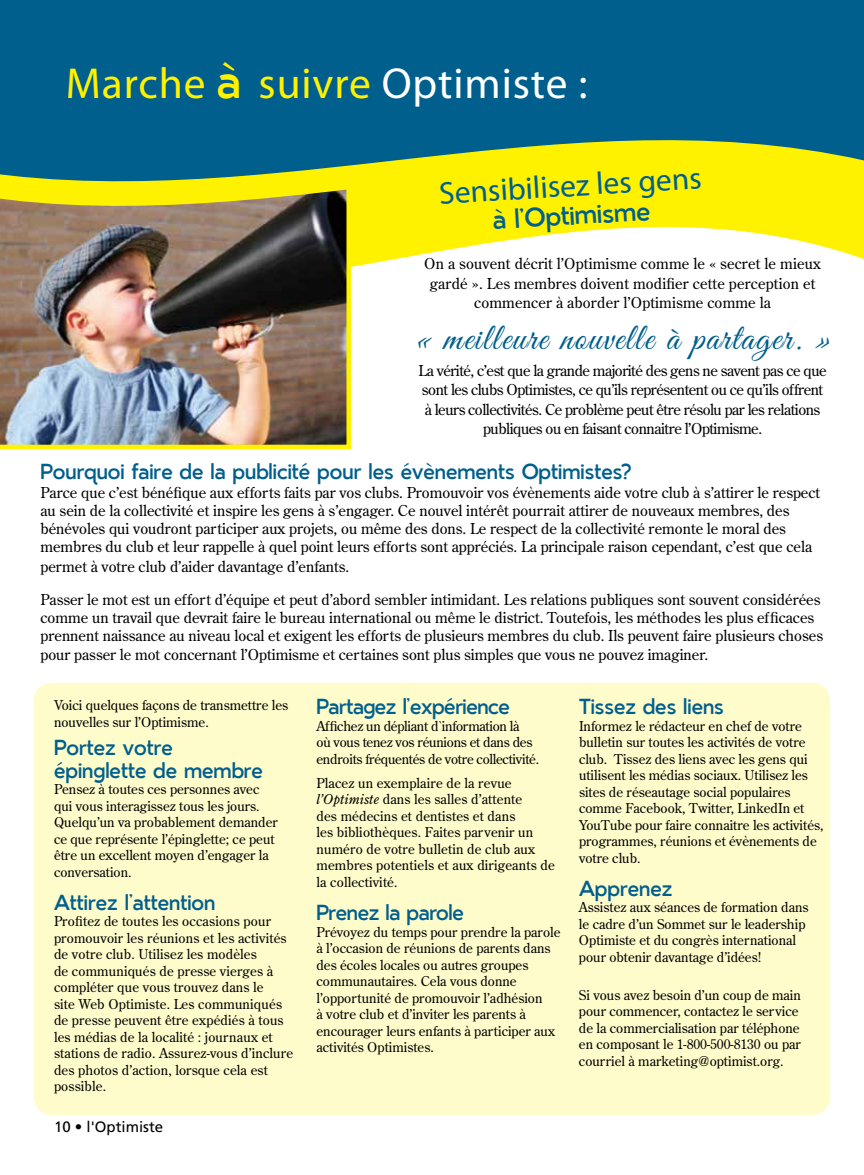
<style>
.page{position:relative;width:864px;height:1175px;background:#fff}
.page>*{position:absolute;margin:0;border:0;box-sizing:border-box;transform-origin:0 0}
.t1{font:43.5px "Myriad Pro";letter-spacing:.02em;color:#fff200}
.t2{font:37.5px "Great Vibes";letter-spacing:.04em;color:#005f8d}
.t3{font:31.5px "Myriad Pro";color:#005f8d}
.t4{font:24px "Monteforte";color:#005f8d}
.t5{font:19.5px/22.5px "Monteforte";color:#005f8d}
.t6{font:19.5px "Monteforte";letter-spacing:-.02em;color:#005f8d}
.t7{font:15px/18px "Century Old Style Std";color:#000}
.t8{font:15px/19.5px "Century Old Style Std";letter-spacing:-.03em;color:#000;text-align:center}
.t9{font:15px "Frutiger";color:#000}
.t10{font:13.5px/16.5px "Century Old Style Std";color:#000}
.t11{font:13.5px/16.5px "Century Old Style Std";letter-spacing:-.02em;color:#000}
.s1{font-family:"Monteforte"}
.s2{color:#fff}
.s3{font-style:italic}
</style>
<div class="page">
<div style="left:34px;top:682px;width:796px;height:432px;background:#fffccc;border-radius:18px"></div>
<img style="left:0;top:259px;width:351px;height:190px">
<svg style="left:0;top:232px;width:864px;height:27px"></svg>
<svg style="left:0;top:0;width:864px;height:232px;background:#488567"></svg>
<h1 class="t1" style="left:66px;top:57px;width:523px">Marche <span class="s1">à</span> suivre <span class="s2">Optimiste :</span></h1>
<h3 class="t3" style="left:438px;top:173px;width:265px;rotate:-3deg">Sensibilisez les gens</h3>
<h3 class="t4" style="left:491px;top:205px;width:159px;rotate:-4deg">à l’Optimisme</h3>
<p class="t7" style="left:424px;top:254px;width:398px;line-height:19.5px;text-align:center">On a souvent décrit l’Optimisme comme le « secret le mieux gardé ». Les membres doivent modifier cette perception et commencer à aborder l’Optimisme comme la</p>
<h2 class="t2" style="left:414px;top:317px;width:419px">« meilleure nouvelle à partager. »</h2>
<p class="t8" style="left:419px;top:360px;width:410px">La vérité, c’est que la grande majorité des gens ne savent pas ce que sont les clubs Optimistes, ce qu’ils représentent ou ce qu’ils offrent à leurs collectivités. Ce problème peut être résolu par les relations publiques ou en faisant connaitre l’Optimisme.</p>
<h3 class="t5" style="left:40px;top:460px;width:592px">Pourquoi faire de la publicité pour les évènements Optimistes?</h3>
<p class="t7" style="left:40px;top:484px;width:781px">Parce que c’est bénéfique aux efforts faits par vos clubs. Promouvoir vos évènements aide votre club à s’attirer le respect au sein de la collectivité et inspire les gens à s’engager. Ce nouvel intérêt pourrait attirer de nouveaux membres, des bénévoles qui voudront participer aux projets, ou même des dons. Le respect de la collectivité remonte le moral des membres du club et leur rappelle à quel point leurs efforts sont appréciés. La principale raison cependant, c’est que cela</p>
<p class="t7" style="left:40px;top:557px;width:310px">permet à votre club d’aider davantage d’enfants.</p>
<p class="t7" style="left:40px;top:590px;width:784px">Passer le mot est un effort d’équipe et peut d’abord sembler intimidant. Les relations publiques sont souvent considérées comme un travail que devrait faire le bureau international ou même le district. Toutefois, les méthodes les plus efficaces prennent naissance au niveau local et exigent les efforts de plusieurs membres du club. Ils peuvent faire plusieurs choses</p>
<p class="t7" style="left:40px;top:646px;width:669px">pour passer le mot concernant l’Optimisme et certaines sont plus simples que vous ne pouvez imaginer.</p>
<p class="t10" style="left:54px;top:696px;width:236px">Voici quelques façons de transmettre les nouvelles sur l’Optimisme.</p>
<h3 class="t5" style="left:54px;top:736px;width:211px">Portez votre épinglette de membre</h3>
<p class="t10" style="left:54px;top:780px;width:225px">Pensez à toutes ces personnes avec qui vous interagissez tous les jours.<br>Quelqu’un va probablement demander ce que représente l’épinglette; ce peut être un excellent moyen d’engager la conversation.</p>
<h3 class="t5" style="left:54px;top:891px;width:163px">Attirez l’attention</h3>
<p class="t10" style="left:54px;top:912px;width:241px">Profitez de toutes les occasions pour promouvoir les réunions et les activités de votre club. Utilisez les modèles<br>de communiqués de presse vierges à compléter que vous trouvez dans le<br>site Web Optimiste. Les communiqués de presse peuvent être expédiés à tous les médias de la localité : journaux et stations de radio. Assurez-vous d’inclure des photos d’action, lorsque cela est possible.</p>
<p class="t9" style="left:54px;top:1118px;width:111px">10 • l'Optimiste</p>
<h3 class="t6" style="left:316px;top:693px;width:195px">Partagez l’expérience</h3>
<p class="t11" style="left:316px;top:717px;width:224px">Affichez un dépliant d`information là<br>où vous tenez vos réunions et dans des endroits fréquentés de votre collectivité.</p>
<p class="t10" style="left:316px;top:774px;width:240px">Placez un exemplaire de la revue <span class="s3">l’Optimiste</span> dans les salles d’attente<br>des médecins et dentistes et dans<br>les bibliothèques. Faites parvenir un numéro de votre bulletin de club aux membres potentiels et aux dirigeants de la collectivité.</p>
<h3 class="t6" style="left:316px;top:899px;width:149px">Prenez la parole</h3>
<p class="t10" style="left:317px;top:923px;width:246px">Prévoyez du temps pour prendre la parole à l’occasion de réunions de parents dans des écoles locales ou autres groupes communautaires. Cela vous donne l’opportunité de promouvoir l’adhésion<br>à votre club et d’inviter les parents à encourager leurs enfants à participer aux activités Optimistes.</p>
<h3 class="t5" style="left:579px;top:696px;width:146px">Tissez des liens</h3>
<p class="t10" style="left:579px;top:717px;width:246px">Informez le rédacteur en chef de votre bulletin sur toutes les activités de votre club. Tissez des liens avec les gens qui utilisent les médias sociaux. Utilisez les sites de réseautage social populaires comme Facebook, Twitter, LinkedIn et YouTube pour faire connaitre les activités, programmes, réunions et évènements de votre club.</p>
<h3 class="t5" style="left:579px;top:877px;width:95px">Apprenez</h3>
<p class="t10" style="left:579px;top:899px;width:231px">Assistez aux séances de formation dans le cadre d’un Sommet sur le leadership Optimiste et du congrès international pour obtenir davantage d’idées!</p>
<p class="t10" style="left:579px;top:986px;width:223px">Si vous avez besoin d’un coup de main pour commencer, contactez le service de la commercialisation par téléphone en composant le 1-800-500-8130 ou par courriel à marketing@optimist.org.</p>
</div>
